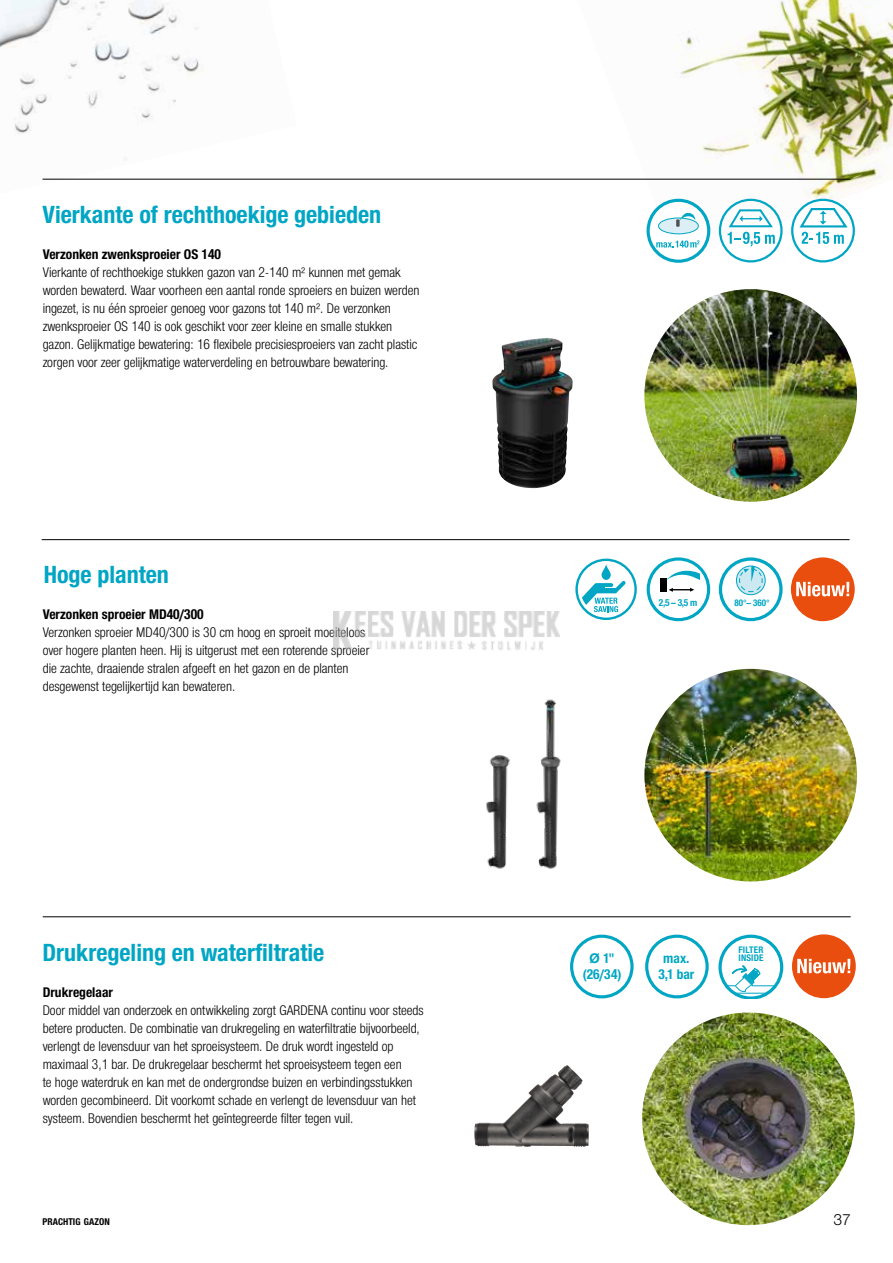
<style>
.page{position:relative;width:893px;height:1263px;background:#fff}
.page>*{position:absolute;margin:0;border:0;box-sizing:border-box;transform-origin:0 0}
.t1{font:700 24px "Gardena Sans Cond";color:#00a6c4}
.t2{font:15px "Gardena Sans";color:#000}
.t3{font:13.5px/18px "Gardena Sans Cond";color:#000}
.t4{font:700 13.5px "Gardena Sans Cond";color:#000}
.t5{font:700 13.5px/16.2px "Gardena Sans Cond";color:#00a6c4;text-align:center}
.t6{font:700 9.45px "Gardena Sans Cond";color:#000}
.t7{font:700 9.45px "Gardena Sans Cond";color:#00a6c3}
.t8{font:700 9.15px "Gardena Sans Cond";letter-spacing:.01em;color:#00a6c4}
.t9{font:700 9px "Gardena Sans Cond";color:#00a6c4}
.s1{font-family:"Gardena Sans"}
</style>
<div class="page">
<img style="left:577px;top:0;width:316px;height:262px">
<img style="left:0;top:0;width:297px;height:180px">
<img style="left:644px;top:289px;width:213px;height:213px;border-radius:106px">
<hr style="left:42px;top:539px;width:808px;height:1px;background:#000">
<img style="left:644px;top:669px;width:213px;height:212px;border-radius:106px">
<hr style="left:43px;top:916px;width:808px;height:1px;background:#000">
<img style="left:492px;top:338px;width:81px;height:150px">
<div style="left:648px;top:558px;width:61px;height:62px;background:#fff;border:1px solid #00a6c3;border-radius:50%"></div>
<div style="left:647px;top:557px;width:63px;height:64px;border:3px solid #00a6c3;border-radius:50%"></div>
<div style="left:660px;top:578px;width:6px;height:13px;background:#000"></div>
<svg style="left:666px;top:570px;width:33px;height:22px"></svg>
<svg style="left:720px;top:559px;width:61px;height:61px"></svg>
<div style="left:719px;top:557px;width:64px;height:64px;border:3px solid #00a6c4;border-radius:50%"></div>
<svg style="left:736px;top:566px;width:29px;height:29px"></svg>
<div style="left:736px;top:566px;width:30px;height:29px;border:1px solid #00a6c4;border-radius:50%"></div>
<svg style="left:739px;top:566px;width:26px;height:26px"></svg>
<svg style="left:577px;top:560px;width:59px;height:59px"></svg>
<div style="left:575px;top:559px;width:62px;height:61px;border:2px solid #00a6c1;border-radius:50%"></div>
<svg style="left:581px;top:564px;width:45px;height:48px"></svg>
<div style="left:578px;top:562px;width:56px;height:55px;border:2px solid #fff;border-radius:50%"></div>
<hr style="left:43px;top:179px;width:807px;height:1px;background:#000">
<img style="left:642px;top:1012px;width:213px;height:213px;border-radius:106px">
<img style="left:474px;top:1065px;width:93px;height:82px">
<img style="left:486px;top:755px;width:24px;height:114px">
<img style="left:536px;top:699px;width:25px;height:170px">
<svg style="left:791px;top:199px;width:64px;height:63px"></svg>
<svg style="left:648px;top:200px;width:61px;height:61px"></svg>
<div style="left:646px;top:199px;width:64px;height:63px;border:3px solid #00a6c4;border-radius:50%"></div>
<svg style="left:656px;top:240px;width:43px;height:8px"></svg>
<div style="left:658px;top:218px;width:40px;height:16px;background:#dceff6;border-radius:50%"></div>
<div style="left:658px;top:218px;width:41px;height:16px;border:1px solid #00a6c4;border-radius:50%"></div>
<svg style="left:676px;top:212px;width:19px;height:15px"></svg>
<svg style="left:719px;top:199px;width:64px;height:63px"></svg>
<div style="left:645px;top:935px;width:64px;height:63px;border:3px solid #00a6c4;border-radius:50%"></div>
<svg style="left:718px;top:935px;width:65px;height:63px"></svg>
<div style="left:570px;top:935px;width:64px;height:63px;border:3px solid #00a6c4;border-radius:50%"></div>
<div style="left:791px;top:557px;width:64px;height:64px;background:#e94e0f;border-radius:50%"></div>
<svg style="left:796px;top:582px;width:53px;height:14px"></svg>
<div style="left:792px;top:934px;width:64px;height:64px;background:#e94e0f;border-radius:50%"></div>
<svg style="left:797px;top:959px;width:53px;height:14px"></svg>
<img style="left:334px;top:612px;width:225px;height:38px">
<h1 class="t1" style="left:43px;top:197px;width:340px">Vierkante of rechthoekige gebieden</h1>
<p class="t4" style="left:43px;top:244px;width:180px">Verzonken zwenksproeier OS 140</p>
<p class="t3" style="left:43px;top:262px;width:378px">Vierkante of rechthoekige stukken gazon van 2-140 m² kunnen met gemak worden bewaterd. Waar voorheen een aantal ronde sproeiers en buizen werden ingezet, is nu één sproeier genoeg voor gazons tot 140 m². De verzonken zwenksproeier OS 140 is ook geschikt voor zeer kleine en smalle stukken gazon. Gelijkmatige bewatering: 16 flexibele precisiesproeiers van zacht plastic zorgen voor zeer gelijkmatige waterverdeling en betrouwbare bewatering.</p>
<h1 class="t1" style="left:44px;top:557px;width:127px">Hoge planten</h1>
<p class="t4" style="left:43px;top:604px;width:162px">Verzonken sproeier MD40/300</p>
<p class="t3" style="left:43px;top:622px;width:328px">Verzonken sproeier MD40/300 is 30 cm hoog en sproeit moeiteloos over hogere planten heen. Hij is uitgerust met een roterende sproeier die zachte, draaiende stralen afgeeft en het gazon en de planten desgewenst tegelijkertijd kan bewateren.</p>
<h1 class="t1" style="left:43px;top:935px;width:283px">Drukregeling en waterfiltratie</h1>
<p class="t4" style="left:43px;top:982px;width:72px">Drukregelaar</p>
<p class="t3" style="left:43px;top:1000px;width:383px">Door middel van onderzoek en ontwikkeling zorgt GARDENA continu voor steeds betere producten. De combinatie van drukregeling en waterfiltratie bijvoorbeeld, verlengt de levensduur van het sproeisysteem. De druk wordt ingesteld op maximaal 3,1 bar. De drukregelaar beschermt het sproeisysteem tegen een<br>te hoge waterdruk en kan met de ondergrondse buizen en verbindingsstukken worden gecombineerd. Dit voorkomt schade en verlengt de levensduur van het systeem. Bovendien beschermt het geïntegreerde filter tegen vuil.</p>
<p class="t7" style="left:659px;top:596px;width:40px">2,5 – 3,5 m</p>
<p class="t9" style="left:734px;top:596px;width:37px">80°– 360°</p>
<p class="t8" style="left:738px;top:944px;width:27px">FILTER</p>
<p class="t5" style="left:589px;top:950px;width:27px"><span class="s1">Ø</span> 1"</p>
<p class="t8" style="left:739px;top:952px;width:26px">INSIDE</p>
<p class="t5" style="left:583px;top:966px;width:40px">(26/34)</p>
<p class="t5" style="left:658px;top:950px;width:37px">max.<br>3,1 bar</p>
<p class="t6" style="left:43px;top:1215px;width:69px">PRACHTIG GAZON</p>
<p class="t2" style="left:834px;top:1209px;width:18px">37</p>
</div>
